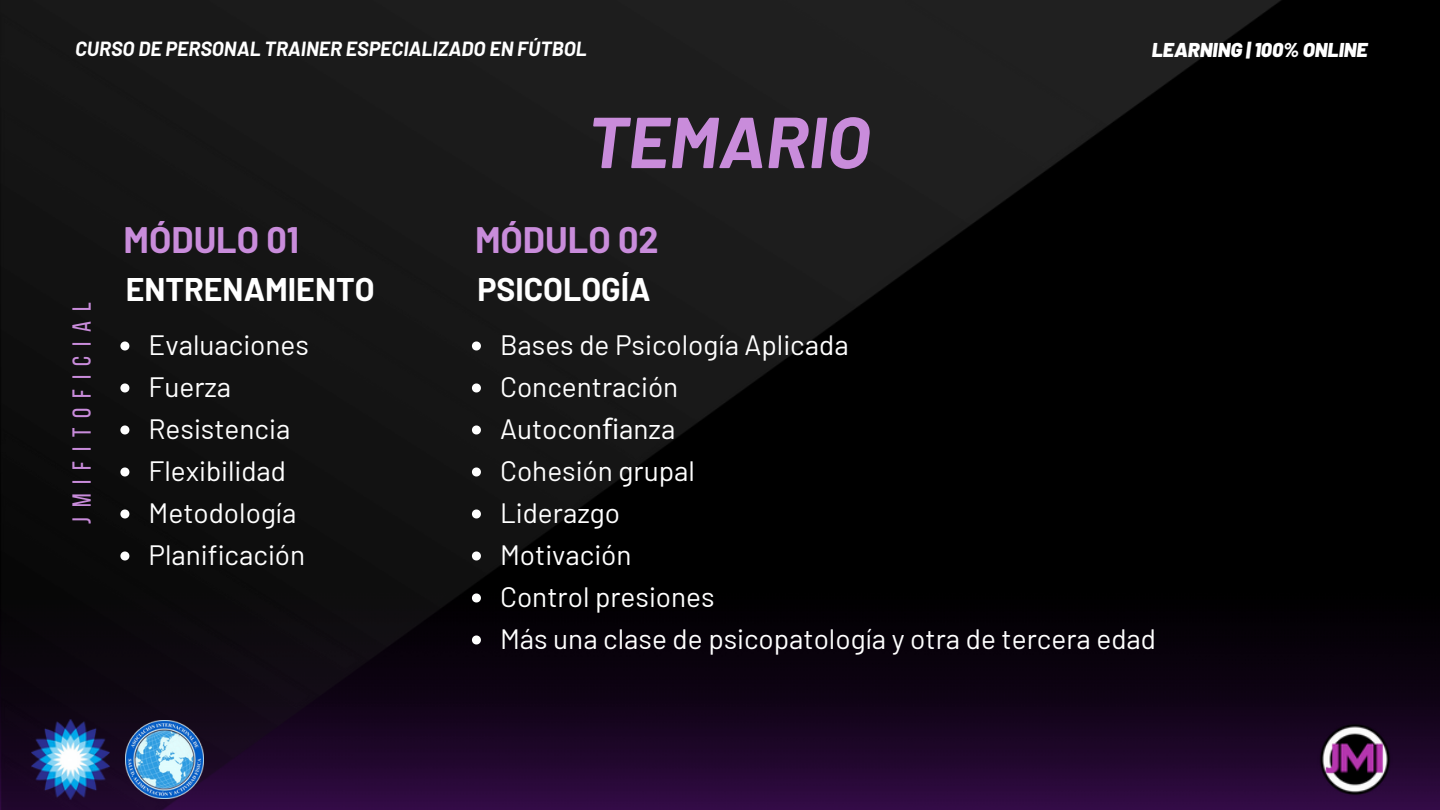
<style>
.page{position:relative;width:1440px;height:810px;background:#000}
.page>*{position:absolute;margin:0;border:0;box-sizing:border-box;transform-origin:0 0}
.t1{font:italic 700 72px "Barlow";color:#c98cdb}
.t2{font:700 36px "Barlow";color:#c98cdb}
.t3{font:700 32px "Barlow";color:#fff}
.t4{font:28px "Barlow";color:#fff}
.t5{font:26px "Bebas Neue";letter-spacing:.38em;color:#c98cdb}
.t6{font:italic 700 20px "Barlow";color:#fff}
.t7{font:italic 900 20px "Barlow";color:#fff}
.s1{font-family:"Noto Sans"}
</style>
<div class="page">
<img style="left:1282px;top:645px;width:158px;height:165px">
<img style="left:1315px;top:720px;width:80px;height:79px">
<img style="left:0;top:0;width:1282px;height:810px">
<img style="left:126px;top:720px;width:78px;height:78px">
<img style="left:32px;top:720px;width:78px;height:79px">
<svg style="left:120px;top:341px;width:9px;height:9px"></svg>
<svg style="left:120px;top:383px;width:9px;height:9px"></svg>
<svg style="left:120px;top:425px;width:9px;height:9px"></svg>
<svg style="left:120px;top:467px;width:9px;height:9px"></svg>
<svg style="left:120px;top:509px;width:9px;height:9px"></svg>
<svg style="left:120px;top:551px;width:9px;height:9px"></svg>
<svg style="left:472px;top:341px;width:9px;height:9px"></svg>
<svg style="left:472px;top:383px;width:9px;height:9px"></svg>
<svg style="left:472px;top:425px;width:9px;height:9px"></svg>
<svg style="left:472px;top:467px;width:9px;height:9px"></svg>
<svg style="left:472px;top:509px;width:9px;height:9px"></svg>
<svg style="left:472px;top:551px;width:9px;height:9px"></svg>
<svg style="left:472px;top:593px;width:9px;height:9px"></svg>
<svg style="left:472px;top:635px;width:9px;height:9px"></svg>
<p class="t6" style="left:75px;top:36px;width:513px">CURSO DE PERSONAL TRAINER ESPECIALIZADO EN FÚTBOL</p>
<h3 class="t1" style="left:587px;top:96px;width:284px">TEMARIO</h3>
<h3 class="t7" style="left:1152px;top:37px;width:217px">LEARNING | 100% ONLINE</h3>
<h2 class="t5" style="left:71px;top:524px;width:223px;rotate:-90deg">jmifitoficial</h2>
<p class="t2" style="left:123px;top:217px;width:177px">MÓDULO 01</p>
<p class="t2" style="left:475px;top:217px;width:185px">MÓDULO 02</p>
<p class="t3" style="left:126px;top:269px;width:250px">ENTRENAMIENTO</p>
<p class="t3" style="left:477px;top:269px;width:175px">PSICOLOGÍA</p>
<p class="t4" style="left:148px;top:327px;width:162px">Evaluaciones</p>
<p class="t4" style="left:148px;top:369px;width:84px">Fuerza</p>
<p class="t4" style="left:148px;top:411px;width:143px">Resistencia</p>
<p class="t4" style="left:148px;top:453px;width:139px">Flexibilidad</p>
<p class="t4" style="left:148px;top:495px;width:149px">Metodología</p>
<p class="t4" style="left:148px;top:537px;width:158px">Planificación</p>
<p class="t4" style="left:500px;top:327px;width:350px">Bases de Psicología Aplicada</p>
<p class="t4" style="left:500px;top:369px;width:180px">Concentración</p>
<p class="t4" style="left:500px;top:411px;width:177px">Autocon<span class="s1">fi</span>anza</p>
<p class="t4" style="left:500px;top:453px;width:196px">Cohesión grupal</p>
<p class="t4" style="left:500px;top:495px;width:122px">Liderazgo</p>
<p class="t4" style="left:500px;top:537px;width:133px">Motivación</p>
<p class="t4" style="left:500px;top:579px;width:216px">Control presiones</p>
<p class="t4" style="left:500px;top:621px;width:658px">Más una clase de psicopatología y otra de tercera edad</p>
</div>
